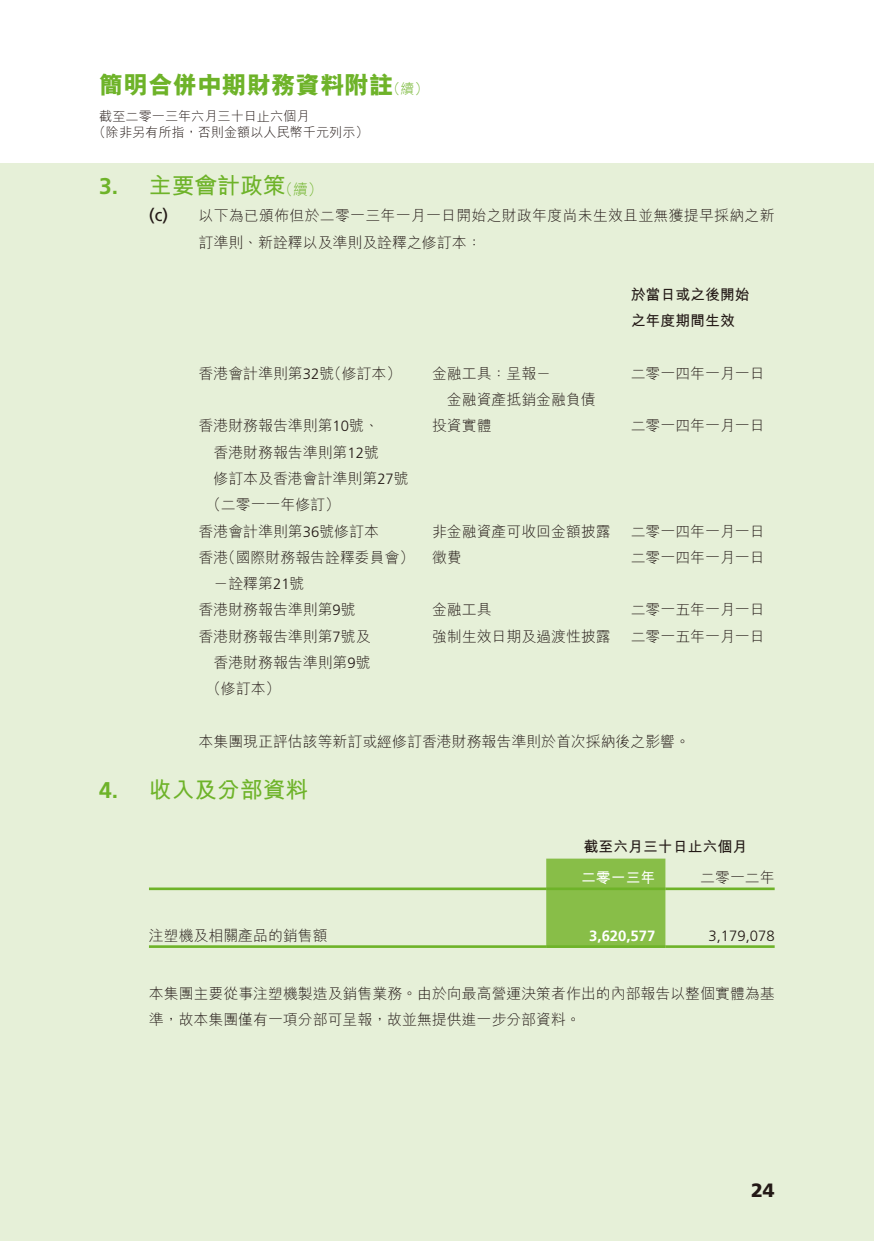
<style>
.page{position:relative;width:874px;height:1241px;background:#fff}
.page>*{position:absolute;margin:0;border:0;box-sizing:border-box;transform-origin:0 0}
.t1{font:24.5px "M Hei HK Xbold E Ten B5 H";color:#6eb329}
.t2{font:22.75px "M Hei HK Bold E Ten B5 H";color:#6eb329}
.t3{font:900 19.25px "Frutiger LT Std";color:#231916}
.t4{font:14.88px/26.2px "M Hei HK Light E Ten B5 H";color:#231916}
.t5{font:14.88px/26.2px "M Hei HK Light E Ten B5 H";letter-spacing:.02em;color:#231916}
.t6{font:14.88px/26.2px "M Hei HK Bold E Ten B5 H";color:#231916}
.t7{font:700 14.88px "Frutiger LT Std";color:#fff}
.t8{font:300 14.88px "Frutiger LT Std";color:#231916}
.t9{font:14.88px "M Hei HK Bold E Ten B5 H";color:#fff}
.t10{font:13.12px/15.8px "M Hei HK Light E Ten B5 H";color:#231916}
.s1{font-family:"M Hei HK Light E Ten B5 H";font-size:14px}
.s2{font-family:"Frutiger LT Std";font-weight:700}
.s3{font-family:"M Hei HK Light E Ten B5 H";font-size:14.88px}
.s4{font-family:"Frutiger LT Std";font-size:17.5px}
.s5{font-family:"Frutiger LT Std";font-weight:300}
</style>
<div class="page">
<div style="left:0;top:164px;width:873px;height:1076px;background:#e6f0d8"></div>
<div style="left:546px;top:858px;width:119px;height:87px;background:#88be48"></div>
<hr style="left:149px;top:887px;width:397px;height:3px;background:#6eb329">
<hr style="left:546px;top:887px;width:119px;height:3px;background:#6eb329">
<hr style="left:665px;top:887px;width:109px;height:3px;background:#6eb329">
<hr style="left:149px;top:945px;width:397px;height:2px;background:#6eb329">
<hr style="left:546px;top:945px;width:119px;height:2px;background:#6eb329">
<hr style="left:665px;top:945px;width:109px;height:2px;background:#6eb329">
<h1 class="t1" style="left:99px;top:75px;width:331px">簡明合併中期財務資料附註<span class="s1">（續）</span></h1>
<p class="t10" style="left:93px;top:110px;width:277px;text-indent:7px">截至二零一三年六月三十日止六個月<br>（除非另有所指，否則金額以人民幣千元列示）</p>
<h2 class="t2" style="left:99px;top:177px;width:225px"><span class="s2">3.</span> 主要會計政策<span class="s3">（續）</span></h2>
<p class="t5" style="left:198px;top:204px;width:577px;text-indent:-50px"><span class="s4">(c)</span> 以下為已頒佈但於二零一三年一月一日開始之財政年度尚未生效且並無獲提早採納之新訂準則、新詮釋以及準則及詮釋之修訂本：</p>
<p class="t6" style="left:630px;top:283px;width:120px">於當日或之後開始之年度期間生效</p>
<p class="t4" style="left:198px;top:362px;width:204px">香港會計準則第<span class="s5">32</span>號（修訂本）</p>
<p class="t4" style="left:446px;top:362px;width:150px;text-indent:-15px">金融工具：呈報－<br>金融資產抵銷金融負債</p>
<p class="t4" style="left:630px;top:362px;width:135px">二零一四年一月一日</p>
<p class="t4" style="left:198px;top:414px;width:182px">香港財務報告準則第<span class="s5">10</span>號、</p>
<p class="t4" style="left:213px;top:441px;width:167px">香港財務報告準則第<span class="s5">12</span>號</p>
<p class="t4" style="left:213px;top:467px;width:197px">修訂本及香港會計準則第<span class="s5">27</span>號</p>
<p class="t4" style="left:206px;top:493px;width:135px">（二零一一年修訂）</p>
<p class="t4" style="left:432px;top:414px;width:61px">投資實體</p>
<p class="t4" style="left:630px;top:414px;width:135px">二零一四年一月一日</p>
<p class="t4" style="left:198px;top:519px;width:182px">香港會計準則第<span class="s5">36</span>號修訂本</p>
<p class="t4" style="left:432px;top:519px;width:180px">非金融資產可收回金額披露</p>
<p class="t4" style="left:630px;top:519px;width:135px">二零一四年一月一日</p>
<p class="t4" style="left:213px;top:546px;width:202px;text-indent:-15px">香港（國際財務報告詮釋委員會）－詮釋第<span class="s5">21</span>號</p>
<p class="t4" style="left:432px;top:546px;width:31px">徵費</p>
<p class="t4" style="left:630px;top:546px;width:135px">二零一四年一月一日</p>
<p class="t4" style="left:198px;top:598px;width:159px">香港財務報告準則第<span class="s5">9</span>號</p>
<p class="t4" style="left:432px;top:598px;width:61px">金融工具</p>
<p class="t4" style="left:630px;top:598px;width:135px">二零一五年一月一日</p>
<p class="t4" style="left:198px;top:624px;width:173px">香港財務報告準則第<span class="s5">7</span>號及</p>
<p class="t4" style="left:213px;top:651px;width:159px">香港財務報告準則第<span class="s5">9</span>號</p>
<p class="t4" style="left:206px;top:677px;width:76px">（修訂本）</p>
<p class="t4" style="left:432px;top:624px;width:180px">強制生效日期及過渡性披露</p>
<p class="t4" style="left:630px;top:624px;width:135px">二零一五年一月一日</p>
<p class="t4" style="left:198px;top:729px;width:492px">本集團現正評估該等新訂或經修訂香港財務報告準則於首次採納後之影響。</p>
<h2 class="t2" style="left:99px;top:781px;width:210px"><span class="s2">4.</span> 收入及分部資料</h2>
<p class="t6" style="left:583px;top:834px;width:165px">截至六月三十日止六個月</p>
<p class="t9" style="left:580px;top:871px;width:76px">二零一三年</p>
<p class="t4" style="left:699px;top:866px;width:76px">二零一二年</p>
<p class="t4" style="left:149px;top:923px;width:180px">注塑機及相關產品的銷售額</p>
<p class="t7" style="left:589px;top:928px;width:68px">3,620,577</p>
<p class="t8" style="left:708px;top:928px;width:68px">3,179,078</p>
<p class="t4" style="left:149px;top:981px;width:627px">本集團主要從事注塑機製造及銷售業務。由於向最高營運決策者作出的內部報告以整個實體為基準，故本集團僅有一項分部可呈報，故並無提供進一步分部資料。</p>
<p class="t3" style="left:750px;top:1181px;width:25px">24</p>
</div>
